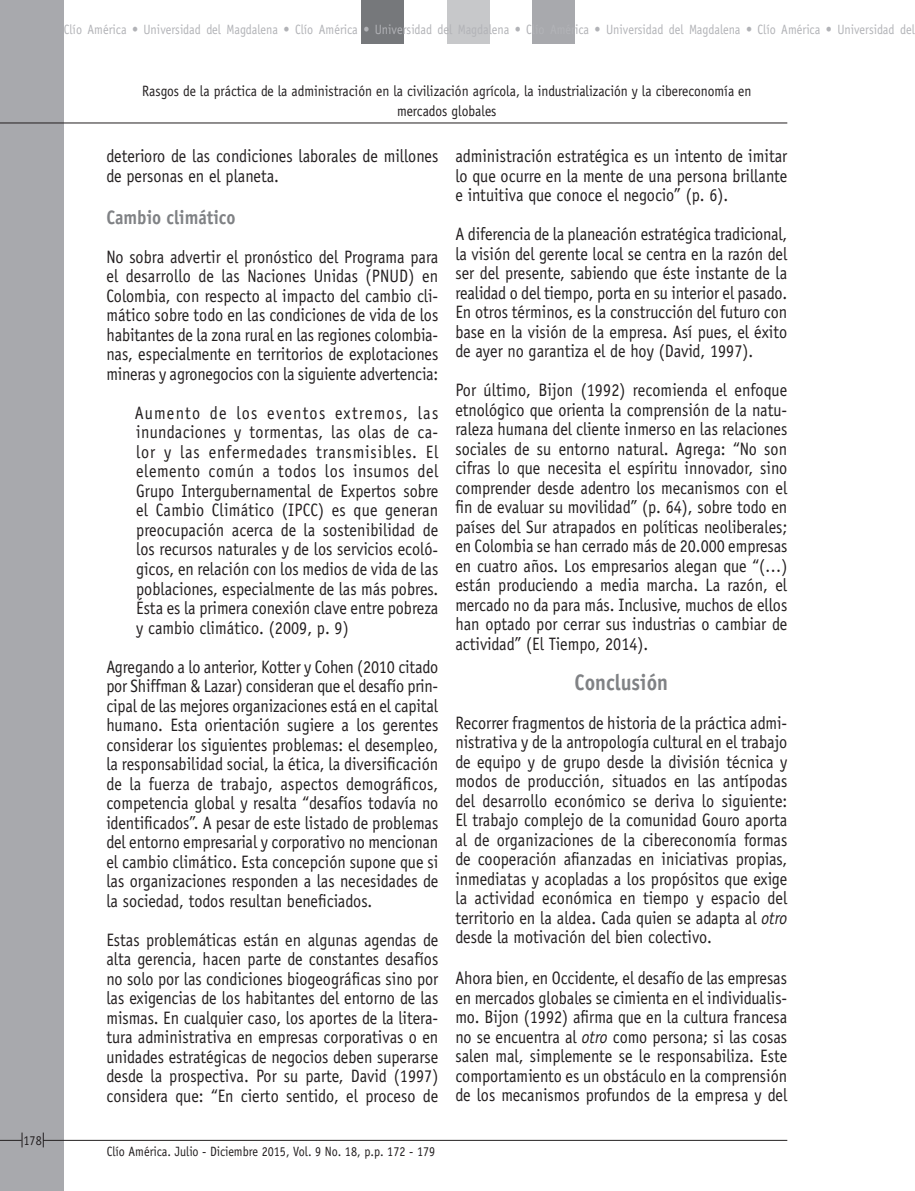
<style>
.page{position:relative;width:915px;height:1191px;background:#fff}
.page>*{position:absolute;margin:0;border:0;box-sizing:border-box;transform-origin:0 0}
.t1{font:700 22.5px "Officina Sans";color:#808285;scale:.9 1}
.t2{font:700 19.5px "Officina Sans";color:#808285;scale:.9 1}
.t3{font:18px/19.5px "Officina Sans";color:#231f20;text-align:justify;scale:.9 1}
.t4{font:15px/19.8px "Officina Sans";color:#231f20;text-align:center;scale:.9 1}
.t5{font:13.5px "Officina Sans";color:#b2b3b7;scale:.9 1}
.t6{font:13.5px "Officina Sans";color:#231f20;scale:.9 1}
.s1{font-style:italic}
</style>
<div class="page">
<div style="left:0;top:0;width:64px;height:1191px;background:#a8a9ad"></div>
<hr style="left:43px;top:1140px;width:744px;height:1px;background:#231f20">
<div style="left:361px;top:0;width:43px;height:44px;background:#76787b"></div>
<div style="left:531px;top:0;width:43px;height:44px;background:#a8a9ad"></div>
<div style="left:446px;top:0;width:43px;height:44px;background:#c7c8ca"></div>
<svg style="left:43px;top:1132px;width:1px;height:15px"></svg>
<svg style="left:0;top:1132px;width:23px;height:15px"></svg>
<hr style="left:0;top:123px;width:787px;height:1px;background:#231f20">
<p class="t6" style="left:24px;top:1132px;width:22px">178</p>
<p class="t5" style="left:64px;top:21px;width:946px">Clío América • Universidad del Magdalena • Clío América • Universidad del Magdalena • Clío América • Universidad del Magdalena • Clío América • Universidad del</p>
<p class="t4" style="left:142px;top:81px;width:678px">Rasgos de la práctica de la administración en la civilización agrícola, la industrialización y la cibereconomía en mercados globales</p>
<p class="t3" style="left:106px;top:147px;width:370px">deterioro de las condiciones laborales de millones de personas en el planeta.</p>
<p class="t2" style="left:106px;top:205px;width:145px">Cambio climático</p>
<p class="t3" style="left:106px;top:247px;width:370px">No sobra advertir el pronóstico del Programa para el desarrollo de las Naciones Unidas (PNUD) en Colombia, con respecto al impacto del cambio cli&shy;mático sobre todo en las condiciones de vida de los habitantes de la zona rural en las regiones colombia&shy;nas, especialmente en territorios de explotaciones mineras y agronegocios con la siguiente advertencia:</p>
<p class="t3" style="left:135px;top:403px;width:338px">Aumento de los eventos extremos, las inundaciones y tormentas, las olas de ca&shy;lor y las enfermedades transmisibles. El elemento común a todos los insumos del Grupo Intergubernamental de Expertos sobre el Cambio Climático (IPCC) es que generan preocupación acerca de la sostenibilidad de los recursos naturales y de los servicios ecoló&shy;gicos, en relación con los medios de vida de las poblaciones, especialmente de las más pobres.<br>Ésta es la primera conexión clave entre pobreza y cambio climático. (2009, p. 9)</p>
<p class="t3" style="left:106px;top:657px;width:370px">Agregando a lo anterior, Kotter y Cohen (2010 citado por Shiffman &amp; Lazar) consideran que el desafío prin&shy;cipal de las mejores organizaciones está en el capital humano. Esta orientación sugiere a los gerentes considerar los siguientes problemas: el desempleo, la responsabilidad social, la ética, la diversificación de la fuerza de trabajo, aspectos demográficos, competencia global y resalta “desafíos todavía no identificados”. A pesar de este listado de problemas del entorno empresarial y corporativo no mencionan el cambio climático. Esta concepción supone que si las organizaciones responden a las necesidades de la sociedad, todos resultan beneficiados.</p>
<p class="t3" style="left:106px;top:929px;width:370px">Estas problemáticas están en algunas agendas de alta gerencia, hacen parte de constantes desafíos no solo por las condiciones biogeográficas sino por las exigencias de los habitantes del entorno de las mismas. En cualquier caso, los aportes de la litera&shy;tura administrativa en empresas corporativas o en unidades estratégicas de negocios deben superarse desde la prospectiva. Por su parte, David (1997) considera que: “En cierto sentido, el proceso de</p>
<p class="t3" style="left:455px;top:146px;width:370px">administración estratégica es un intento de imitar lo que ocurre en la mente de una persona brillante e intuitiva que conoce el negocio” (p. 6).</p>
<p class="t3" style="left:455px;top:224px;width:370px">A diferencia de la planeación estratégica tradicional, la visión del gerente local se centra en la razón del ser del presente, sabiendo que éste instante de la realidad o del tiempo, porta en su interior el pasado.<br>En otros términos, es la construcción del futuro con base en la visión de la empresa. Así pues, el éxito de ayer no garantiza el de hoy (David, 1997).</p>
<p class="t3" style="left:455px;top:380px;width:370px">Por último, Bijon (1992) recomienda el enfoque etnológico que orienta la comprensión de la natu&shy;raleza humana del cliente inmerso en las relaciones sociales de su entorno natural. Agrega: “No son cifras lo que necesita el espíritu innovador, sino comprender desde adentro los mecanismos con el fin de evaluar su movilidad” (p. 64), sobre todo en países del Sur atrapados en políticas neoliberales; en Colombia se han cerrado más de 20.000 empresas en cuatro años. Los empresarios alegan que “(…) están produciendo a media marcha. La razón, el mercado no da para más. Inclusive, muchos de ellos han optado por cerrar sus industrias o cambiar de actividad” (El Tiempo, 2014).</p>
<p class="t1" style="left:574px;top:668px;width:105px">Conclusión</p>
<p class="t3" style="left:455px;top:713px;width:370px">Recorrer fragmentos de historia de la práctica admi&shy;nistrativa y de la antropología cultural en el trabajo de equipo y de grupo desde la división técnica y modos de producción, situados en las antípodas del desarrollo económico se deriva lo siguiente:<br>El trabajo complejo de la comunidad Gouro aporta al de organizaciones de la cibereconomía formas de cooperación afianzadas en iniciativas propias, inmediatas y acopladas a los propósitos que exige la actividad económica en tiempo y espacio del territorio en la aldea. Cada quien se adapta al <span class="s1">otro </span>desde la motivación del bien colectivo.</p>
<p class="t3" style="left:455px;top:968px;width:370px">Ahora bien, en Occidente, el desafío de las empresas en mercados globales se cimienta en el individualis&shy;mo. Bijon (1992) afirma que en la cultura francesa no se encuentra al <span class="s1">otro</span> como persona; si las cosas salen mal, simplemente se le responsabiliza. Este comportamiento es un obstáculo en la comprensión de los mecanismos profundos de la empresa y del</p>
<p class="t6" style="left:107px;top:1144px;width:366px">Clío América. Julio - Diciembre 2015, Vol. 9 No. 18, p.p. 172 - 179</p>
</div>
